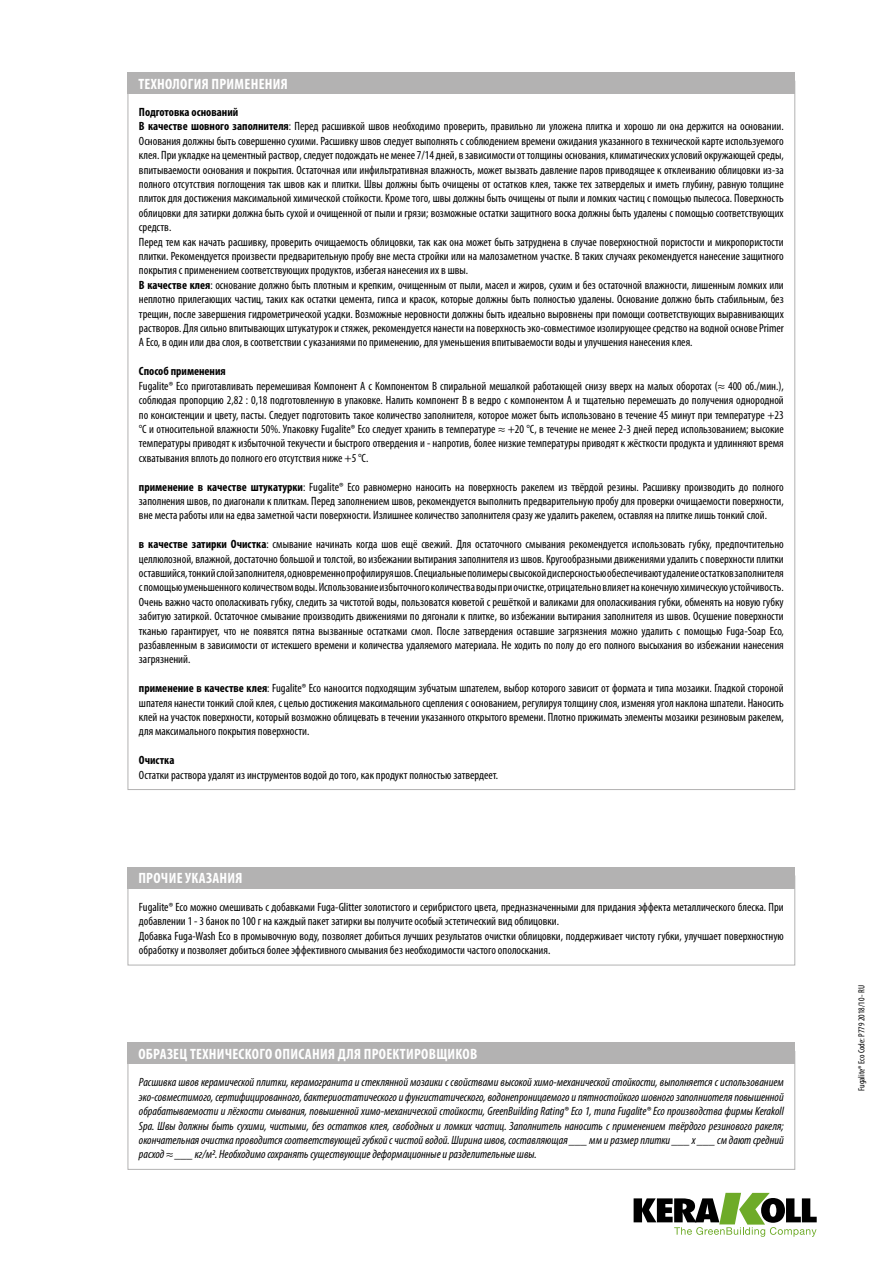
<style>
.page{position:relative;width:893px;height:1263px;background:#fff}
.page>*{position:absolute;margin:0;border:0;box-sizing:border-box;transform-origin:0 0}
.t1{font:700 condensed 15px "Myriad Pro";letter-spacing:.02em;color:#fff}
.t2{font:condensed 12px/14.4px "Myriad Pro";color:#000;text-align:justify}
.t3{font:italic condensed 12px/14.4px "Myriad Pro";color:#000;text-align:justify}
.t4{font:700 condensed 12px "Myriad Pro";color:#000}
.t5{font:condensed 9px "Myriad Pro";color:#000}
.s1{font-weight:700}
</style>
<div class="page">
<svg style="left:634px;top:1193px;width:183px;height:44px"></svg>
<div style="left:128px;top:72px;width:667px;height:22px;background:#b3b2b2"></div>
<div style="left:128px;top:875px;width:667px;height:90px;border:1px solid #b3b2b2"></div>
<div style="left:128px;top:867px;width:667px;height:21px;background:#b3b2b2"></div>
<div style="left:128px;top:1051px;width:667px;height:119px;border:1px solid #b3b2b2"></div>
<div style="left:128px;top:1042px;width:667px;height:22px;background:#b3b2b2"></div>
<p class="t1" style="left:138px;top:74px;width:151px">ТЕХНОЛОГИЯ ПРИМЕНЕНИЯ</p>
<p class="t2" style="left:139px;top:105px;width:646px;text-align:left"><span class="s1">Подготовка оснований<br>В качестве шовного заполнителя</span>: Перед расшивкой швов необходимо проверить, правильно ли уложена плитка и хорошо ли она держится на основании.<br>Основания должны быть совершенно сухими. Расшивку швов следует выполнять с соблюдением времени ожидания указанного в технической карте используемого клея. При укладке на цементный раствор, следует подождать не менее 7/14 дней, в зависимости от толщины основания, климатических условий окружающей среды, впитываемости основания и покрытия. Остаточная или инфильтративная влажность, может вызвать давление паров приводящее к отклеиванию облицовки из-за полного отсутствия поглощения так швов как и плитки. Швы должны быть очищены от остатков клея, также тех затверделых и иметь глубину, равную толщине плиток для достижения максимальной химической стойкости. Кроме того, швы должны быть очищены от пыли и ломких частиц с помощью пылесоса. Поверхность облицовки для затирки должна быть сухой и очищенной от пыли и грязи; возможные остатки защитного воска должны быть удалены с помощью соответствующих средств.<br>Перед тем как начать расшивку, проверить очищаемость облицовки, так как она может быть затруднена в случае поверхностной пористости и микропористости плитки. Рекомендуется произвести предварительную пробу вне места стройки или на малозаметном участке. В таких случаях рекомендуется нанесение защитного покрытия с применением соответствующих продуктов, избегая нанесения их в швы.<br><span class="s1">В качестве клея</span>: основание должно быть плотным и крепким, очищенным от пыли, масел и жиров, сухим и без остаточной влажности, лишенным ломких или неплотно прилегающих частиц, таких как остатки цемента, гипса и красок, которые должны быть полностью удалены. Основание должно быть стабильным, без трещин, после завершения гидрометрической усадки. Возможные неровности должны быть идеально выровнены при помощи соответствующих выравнивающих растворов. Для сильно впитывающих штукатурок и стяжек, рекомендуется нанести на поверхность эко-совместимое изолирующее средство на водной основе Primer A Eco, в один или два слоя, в соответствии с указаниями по применению, для уменьшения впитываемости воды и улучшения нанесения клея.</p>
<p class="t4" style="left:139px;top:364px;width:88px">Способ применения</p>
<p class="t2" style="left:139px;top:378px;width:646px">Fugalite® Ecо приготавливать перемешивая Компонент А с Компонентом В спиральной мешалкой работающей снизу вверх на малых оборотах (≈ 400 об./мин.), соблюдая пропорцию 2,82 : 0,18 подготовленную в упаковке. Налить компонент B в ведро с компонентом А и тщательно перемешать до получения однородной по консистенции и цвету, пасты. Следует подготовить такое количество заполнителя, которое может быть использовано в течение 45 минут при температуре +23 °C и относительной влажности 50%. Упаковку Fugalite® Eco следует хранить в температуре ≈ +20 °C, в течение не менее 2-3 дней перед использованием; высокие температуры приводят к избыточной текучести и быстрого отвердения и - напротив, более низкие температуры приводят к жёсткости продукта и удлинняют время схватывания вплоть до полного его отсутствия ниже +5 °С.</p>
<p class="t2" style="left:139px;top:479px;width:646px"><span class="s1">применение в качестве штукатурки</span>: Fugalite® Eco равномерно наносить на поверхность ракелем из твёрдой резины. Расшивку производить до полного заполнения швов, по диагонали к плиткам. Перед заполнением швов, рекомендуется выполнить предварительную пробу для проверки очищаемости поверхности, вне места работы или на едва заметной части поверхности. Излишнее количество заполнителя сразу же удалить ракелем, оставляя на плитке лишь тонкий слой.</p>
<p class="t2" style="left:139px;top:537px;width:646px"><span class="s1">в качестве затирки Очистка</span>: cмывание начинать когда шов ещё свежий. Для остаточного смывания рекомендуется использовать губку, предпочтительно целлюлозной, влажной, достаточно большой и толстой, во избежании вытирания заполнителя из швов. Кругообразными движениями удалить с поверхности плитки оставшийся, тонкий слой заполнителя, одновременно профилируя шов. Специальные полимеры с высокой дисперсностью обеспечивают удаление остатков заполнителя с помощью уменьшенного количеством воды. Использование избыточного количества воды при очистке, отрицательно влияет на конечную химическую устойчивость.<br>Очень важно часто ополаскивать губку, следить за чистотой воды, пользоватся кюветой с решёткой и валиками для ополаскивания губки, обменять на новую губку забитую затиркой. Остаточное смывание производить движениями по дягонали к плитке, во избежании вытирания заполнителя из швов. Осушение поверхности тканью гарантирует, что не появятся пятна вызванные остатками смол. После затвердения оставшие загрязнения можно удалить с помощью Fuga-Soap Eco, разбавленным в зависимости от истекшего времени и количества удаляемого материала. Не ходить по полу до его полного высыхания во избежании нанесения загрязнений.</p>
<p class="t2" style="left:139px;top:681px;width:646px"><span class="s1">применение в качестве клея</span>: Fugalite® Eco наносится подходящим зубчатым шпателем, выбор которого зависит от формата и типа мозаики. Гладкой стороной шпателя нанести тонкий слой клея, с целью достижения максимального сцепления с основанием, регулируя толщину слоя, изменяя угол наклона шпатели. Наносить клей на участок поверхности, который возможно облицевать в течении указанного открытого времени. Плотно прижимать элементы мозаики резиновым ракелем, для максимального покрытия поверхности.</p>
<p class="t4" style="left:139px;top:753px;width:37px">Очистка</p>
<p class="t2" style="left:139px;top:767px;width:361px">Остатки раствора удалят из инструментов водой до того, как продукт полностью затвердеет.</p>
<p class="t1" style="left:138px;top:869px;width:106px">ПРОЧИЕ УКАЗАНИЯ</p>
<p class="t2" style="left:139px;top:899px;width:646px;text-align:left">Fugalite® Eco можно смешивать с добавками Fuga-Glitter золотистого и серибристого цвета, предназначенными для придания эффекта металлического блеска. При добавлении 1 - 3 банок по 100 г на каждый пакет затирки вы получите особый эстетический вид облицовки.<br>Добавка Fuga-Wash Eco в промывочную воду, позволяет добиться лучших результатов очистки облицовки, поддерживает чистоту губки, улучшает поверхностную обработку и позволяет добиться более эффективного смывания без необходимости частого ополоскания.</p>
<p class="t1" style="left:138px;top:1044px;width:340px">ОБРАЗЕЦ ТЕХНИЧЕСКОГО ОПИСАНИЯ ДЛЯ ПРОЕКТИРОВЩИКОВ</p>
<p class="t3" style="left:139px;top:1075px;width:646px">Расшивка швов керамической плитки, керамогранита и стеклянной мозаики с свойствами высокой химо-механической стойкости, выполняется с использованием эко-совместимого, сертифицированного, бактериостатического и фунгистатического, водонепроницаемого и пятностойкого шовного заполниотеля повышенной обрабатываемости и лёгкости смывания, повышенной химо-механической стойкости, GreenBuilding Rating® Eco 1, типа Fugalite® Eco производства фирмы Kerakoll Spa. Швы должны быть сухими, чистыми, без остатков клея, свободных и ломких частиц. Заполнитель наносить с применением твёрдого резинового ракеля; окончательная очистка проводится соответствующей губкой с чистой водой. Ширина швов, составляющая ___ мм и размер плитки ___ x ___ см дают средний расход ≈ ___ кг/м2. Необходимо сохранять существующие деформационные и разделительные швы.</p>
<p class="t5" style="left:856px;top:1091px;width:108px;rotate:-90deg">Fugalite® Eco Code: P779 2018/10 - RU</p>
</div>
